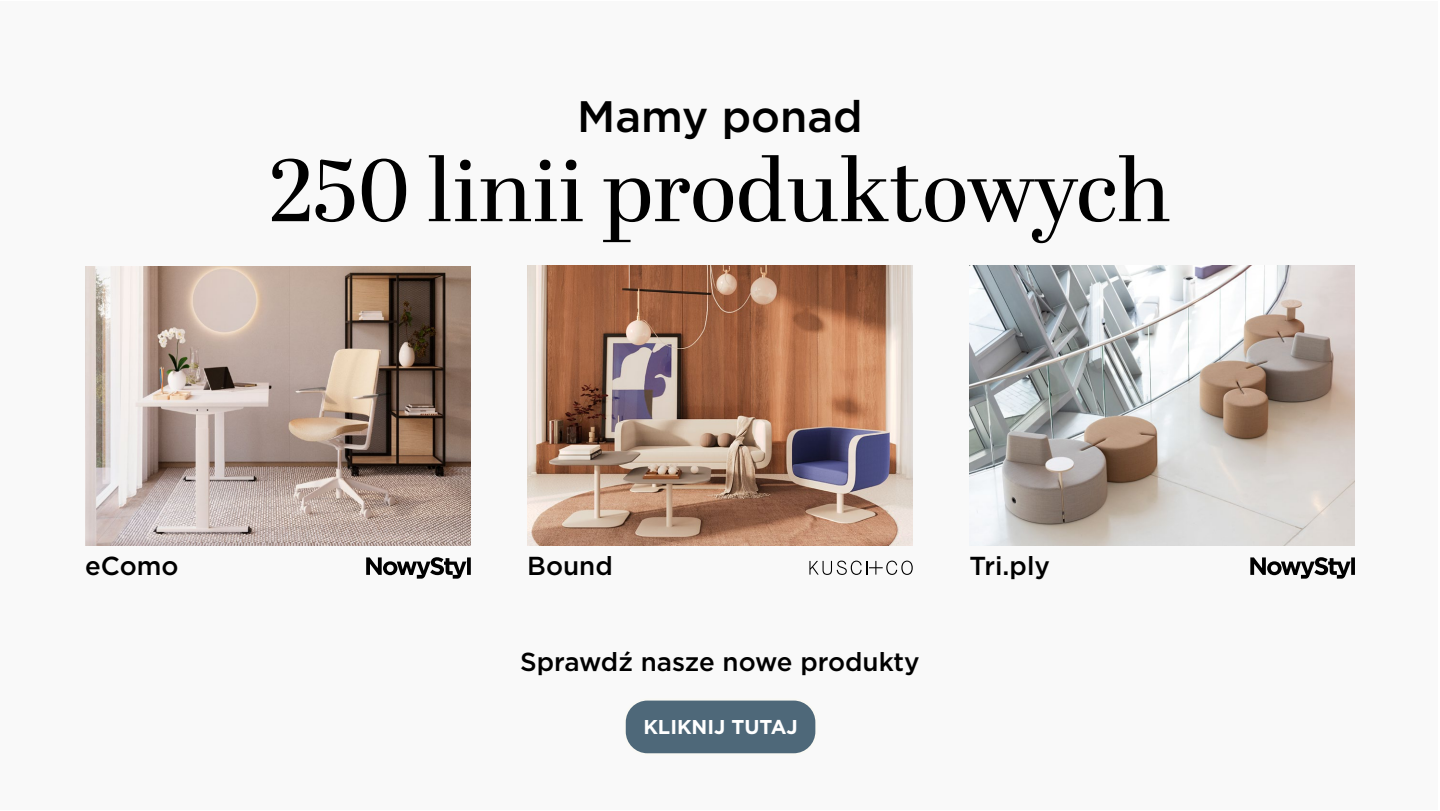
<style>
.page{position:relative;width:1440px;height:811px;background:#fff}
.page>*{position:absolute;margin:0;border:0;box-sizing:border-box;transform-origin:0 0}
.t1{font:88px "Abril Display";color:#000}
.t2{font:500 44px "Gotham";color:#000}
.t3{font:500 26px "Gotham";color:#000}
.t4{font:700 20px "Gotham";color:#fff}
</style>
<div class="page">
<div style="left:0;top:1px;width:1438px;height:809px;background:#f9f9f9"></div>
<img style="left:85px;top:267px;width:386px;height:278px">
<img style="left:527px;top:266px;width:386px;height:279px">
<img style="left:969px;top:266px;width:386px;height:279px">
<div style="left:625px;top:699px;width:191px;height:55px;background:#4e6879;border-radius:23px"></div>
<div style="left:624px;top:698px;width:193px;height:57px;border:2px solid #faf9f4;border-radius:23px"></div>
<svg style="left:809px;top:560px;width:104px;height:15px"></svg>
<svg style="left:366px;top:557px;width:105px;height:21px"></svg>
<svg style="left:1250px;top:557px;width:105px;height:21px"></svg>
<h2 class="t2" style="left:577px;top:88px;width:287px">Mamy ponad</h2>
<h1 class="t1" style="left:269px;top:130px;width:903px">250 linii produktowych</h1>
<p class="t3" style="left:85px;top:549px;width:95px">eComo</p>
<p class="t3" style="left:527px;top:549px;width:87px">Bound</p>
<p class="t3" style="left:969px;top:549px;width:82px">Tri.ply</p>
<p class="t3" style="left:520px;top:645px;width:401px">Sprawdź nasze nowe produkty</p>
<p class="t4" style="left:643px;top:713px;width:156px">KLIKNIJ TUTAJ</p>
</div>
